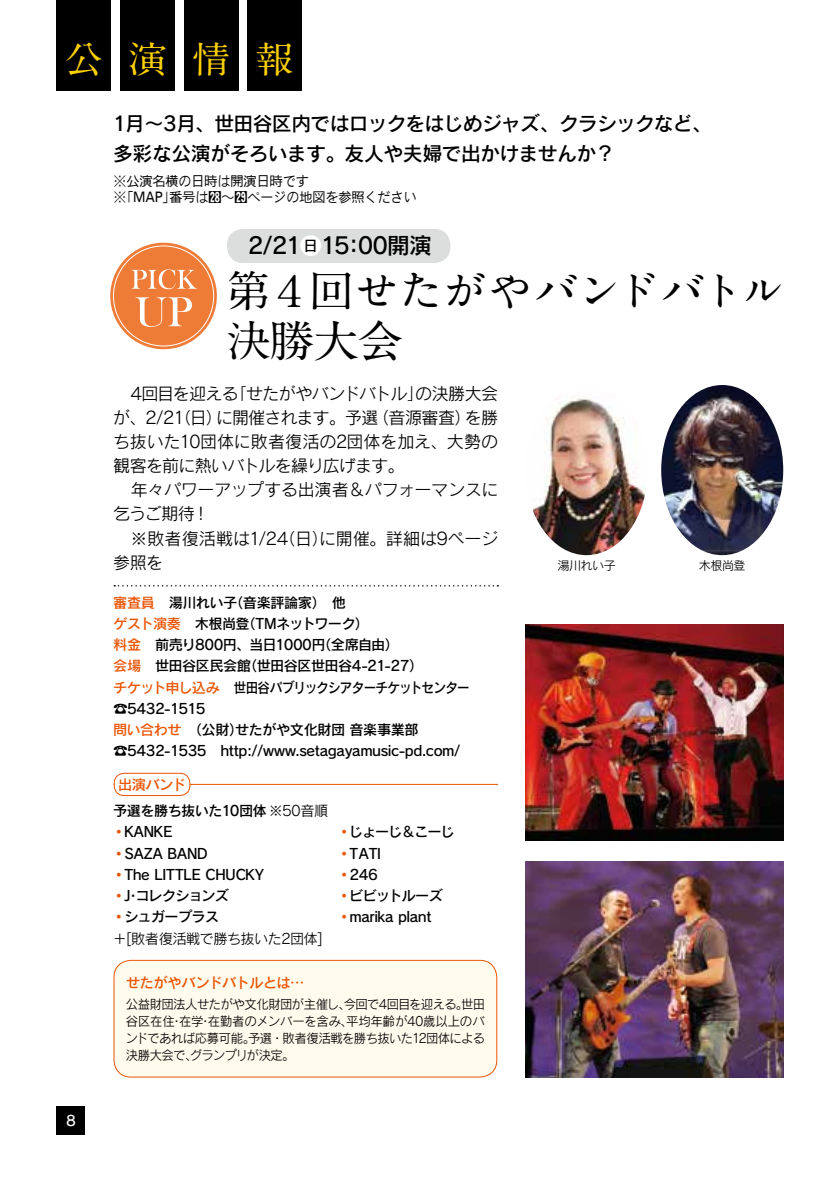
<style>
.page{position:relative;width:840px;height:1191px;background:#fff}
.page>*{position:absolute;margin:0;border:0;box-sizing:border-box;transform-origin:0 0}
.t1{font:700 43px/49.6px "A1 Mincho Std";letter-spacing:-.04em;color:#000;scale:1.05 1}
.t2{font:700 36.6px "A1 Mincho Std";color:#fdd000;scale:1.05 1}
.t3{font:22.6px "Rodin Pro DB";letter-spacing:-.045em;color:#000}
.t4{font:19.8px/29.8px "Rodin Pro DB";letter-spacing:-.035em;color:#000}
.t5{font:17px "Rodin Pro M";letter-spacing:-.03em;color:#000}
.t6{font:17px/24.2px "Rodin Pro M";letter-spacing:-.005em;color:#000}
.t7{font:17px "Rodin Pro M";letter-spacing:-.05em;color:#000}
.t8{font:17px "Rodin Pro M";letter-spacing:-.055em;color:#000}
.t9{font:14.2px/21.2px "Rodin Pro DB";letter-spacing:-.035em;color:#000}
.t10{font:14.2px "Rodin Pro DB";letter-spacing:-.04em;color:#ea5506}
.t11{font:14.2px "Rodin Pro M";letter-spacing:-.04em;color:#000}
.t12{font:14.2px "Rodin Pro DB";letter-spacing:-.06em;color:#000}
.t13{font:14.2px "Rodin Pro DB";letter-spacing:-.07em;color:#ea5506}
.t14{font:14.2px "Rodin Pro DB";letter-spacing:-.07em;color:#000}
.t15{font:14.2px "Rodin Pro DB";color:#fff}
.t16{font:500 13px/16px "Iwa G News Pro";color:#000}
.t17{font:12.8px/17px "Rodin Pro M";letter-spacing:-.04em;color:#000}
.t18{font:12.8px/17px "Rodin Pro M";letter-spacing:-.015em;color:#000}
.t19{font:12px "Rodin Pro M";letter-spacing:-.04em;color:#000}
.s1{color:#ea5506}
.s2{color:#000}
.s3{font-family:"Rodin Pro M"}
</style>
<div class="page">
<div style="left:57px;top:1106px;width:28px;height:28px;background:#000"></div>
<div style="left:57px;top:0;width:54px;height:91px;background:#000"></div>
<div style="left:184px;top:0;width:54px;height:91px;background:#000"></div>
<div style="left:120px;top:0;width:55px;height:91px;background:#000"></div>
<div style="left:247px;top:0;width:55px;height:91px;background:#000"></div>
<div style="left:227px;top:229px;width:223px;height:34px;background:#dcdddd;border-radius:16px"></div>
<div style="left:300px;top:235px;width:21px;height:21px;background:#fff;border-radius:50%"></div>
<div style="left:110px;top:243px;width:107px;height:106px;background:#ee7b36;border-radius:50%"></div>
<svg style="left:135px;top:297px;width:57px;height:30px"></svg>
<svg style="left:131px;top:269px;width:66px;height:20px"></svg>
<div style="left:114px;top:960px;width:382px;height:117px;background:#fffbed;border-radius:17px"></div>
<div style="left:113px;top:960px;width:384px;height:117px;border:1px solid #ea5506;border-radius:17px"></div>
<hr style="left:113px;top:784px;width:384px;height:1px;background:#ea5506">
<div style="left:114px;top:773px;width:76px;height:22px;background:#fff;border-radius:10px"></div>
<div style="left:114px;top:773px;width:76px;height:23px;border:1px solid #ea5506;border-radius:10px"></div>
<img style="left:525px;top:624px;width:257px;height:216px">
<img style="left:532px;top:396px;width:114px;height:159px">
<img style="left:661px;top:385px;width:121px;height:170px">
<img style="left:525px;top:861px;width:257px;height:216px">
<svg style="left:114px;top:585px;width:384px;height:1px"></svg>
<h2 class="t2" style="left:65px;top:29px;width:38px">公</h2>
<h2 class="t2" style="left:128px;top:29px;width:38px">演</h2>
<h2 class="t2" style="left:192px;top:29px;width:38px">情</h2>
<h2 class="t2" style="left:255px;top:29px;width:38px">報</h2>
<h3 class="t4" style="left:113px;top:108px;width:600px">1月〜3月、世田谷区内ではロックをはじめジャズ、クラシックなど、多彩な公演がそろいます。友人や夫婦で出かけませんか?</h3>
<p class="t16" style="left:247px;top:172px;width:170px;text-indent:-134px">※公演名横の日時は開演日時です<br>ページの地図を参照ください</p>
<p class="t16" style="left:113px;top:188px;width:64px">※「MAP」</p>
<p class="t16" style="left:169px;top:188px;width:40px">番号は</p>
<p class="t16" style="left:221px;top:188px;width:14px">〜</p>
<h3 class="t3" style="left:248px;top:231px;width:55px">2/21</h3>
<h3 class="t3" style="left:320px;top:231px;width:113px">15：00開演</h3>
<h1 class="t1" style="left:225px;top:260px;width:535px">第４回せたがやバンドバトル決勝大会</h1>
<p class="t8" style="left:229px;top:382px;width:196px">「せたがやバンドバトル」</p>
<p class="t5" style="left:415px;top:382px;width:84px">の決勝大会</p>
<p class="t5" style="left:113px;top:382px;width:127px">　4回目を迎える</p>
<p class="t5" style="left:113px;top:406px;width:73px">が、2/21</p>
<p class="t6" style="left:113px;top:429px;width:386px">ち抜いた10団体に敗者復活の2団体を加え、大勢の</p>
<p class="t7" style="left:113px;top:455px;width:292px">観客を前に熱いバトルを繰り広げます。</p>
<p class="t5" style="left:113px;top:479px;width:386px">　年々パワーアップする出演者＆パフォーマンスに</p>
<p class="t5" style="left:192px;top:503px;width:19px">!</p>
<p class="t5" style="left:174px;top:406px;width:50px">（日）</p>
<p class="t5" style="left:372px;top:406px;width:101px">（音源審査）</p>
<p class="t7" style="left:216px;top:406px;width:164px">に開催されます。予選</p>
<p class="t5" style="left:464px;top:406px;width:35px">を勝</p>
<p class="t5" style="left:113px;top:503px;width:83px">乞うご期待</p>
<p class="t5" style="left:278px;top:527px;width:221px">（日に開催。詳細は9ページ</p>
<p class="t5" style="left:311px;top:527px;width:19px">）</p>
<p class="t6" style="left:113px;top:525px;width:176px">　※敗者復活戦は1/24参照を</p>
<p class="t9" style="left:229px;top:591px;width:118px">（音楽評論家）　他</p>
<p class="t9" style="left:113px;top:591px;width:125px"><span class="s1">審査員</span>　湯川れい子</p>
<p class="t12" style="left:241px;top:614px;width:129px">（TMネットワーク(</p>
<p class="t10" style="left:113px;top:614px;width:138px">ゲスト演奏　<span class="s2">木根尚登</span></p>
<p class="t9" style="left:113px;top:633px;width:287px"><span class="s1">料金</span>　前売り800円、当日1000 （円全席自由(</p>
<p class="t9" style="left:243px;top:655px;width:182px">（世田谷区世田谷4-21-27(</p>
<p class="t9" style="left:234px;top:655px;width:237px;text-indent:-120px"><span class="s1">会場</span>　世田谷区民会館<br>世田谷パブリックシアターチケットセンター</p>
<p class="t13" style="left:113px;top:678px;width:108px">チケット申し込み</p>
<p class="t9" style="left:113px;top:697px;width:307px">☎5432-1515<br><span class="s1">問い合わせ</span>　（公財せたがや文化財団音楽事業部</p>
<p class="t9" style="left:113px;top:718px;width:348px;text-indent:116px">）<br>☎5432-1535　http://www.setagayamusic-pd.com/</p>
<p class="t9" style="left:113px;top:770px;width:217px;line-height:26.4px;text-indent:5px"><span class="s1">出演バンド<br></span>予選を勝ち抜いた10団体 <span class="s3">※50音順</span></p>
<p class="t9" style="left:112px;top:821px;width:62px"><span class="s1">◦</span>KANKE</p>
<p class="t9" style="left:112px;top:842px;width:97px"><span class="s1">◦</span>SAZA BAND</p>
<p class="t9" style="left:112px;top:863px;width:153px"><span class="s1">◦</span>The LITTLE CHUCKY</p>
<p class="t14" style="left:135px;top:886px;width:95px">コレクションズ</p>
<p class="t9" style="left:112px;top:884px;width:109px"><span class="s1">◦</span> ・J<br><span class="s1">◦</span>シュガープラス</p>
<p class="t11" style="left:113px;top:929px;width:212px">＋[敗者復活戦で勝ち抜いた2団体[</p>
<p class="t9" style="left:348px;top:821px;width:107px">じょーじ＆こーじ</p>
<p class="t10" style="left:337px;top:822px;width:16px">◦</p>
<p class="t9" style="left:337px;top:842px;width:46px"><span class="s1">◦</span>TATI</p>
<p class="t9" style="left:337px;top:863px;width:42px"><span class="s1">◦</span>246</p>
<p class="t9" style="left:349px;top:884px;width:95px">ビビットルーズ</p>
<p class="t9" style="left:337px;top:884px;width:96px"><span class="s1">◦<br>◦</span>marika plant</p>
<p class="t10" style="left:126px;top:973px;width:180px">せたがやバンドバトルとは...</p>
<p class="t17" style="left:126px;top:995px;width:360px">公益財団法人せたがや文化財団が主催し今回で4回目を迎える世田</p>
<p class="t17" style="left:455px;top:995px;width:14px">。</p>
<p class="t18" style="left:126px;top:995px;width:360px;text-indent:212px">、<br>谷区在住在学在勤者のメンバーを含み平均年齢が40歳以上のバ</p>
<p class="t17" style="left:340px;top:1012px;width:14px">、</p>
<p class="t17" style="left:125px;top:1012px;width:361px;text-indent:45px">・<br>ンドであれば応募可能予選・敗者復活戦を勝ち抜いた12団体による</p>
<p class="t17" style="left:126px;top:1029px;width:170px;text-indent:117px">。<br>決勝大会でグランプリが決定。</p>
<p class="t17" style="left:185px;top:1046px;width:14px">、</p>
<p class="t17" style="left:199px;top:1012px;width:14px">・</p>
<p class="t19" style="left:557px;top:558px;width:60px">湯川れい子</p>
<p class="t19" style="left:698px;top:558px;width:48px">木根尚登</p>
<p class="t15" style="left:66px;top:1111px;width:11px">8</p>
</div>
